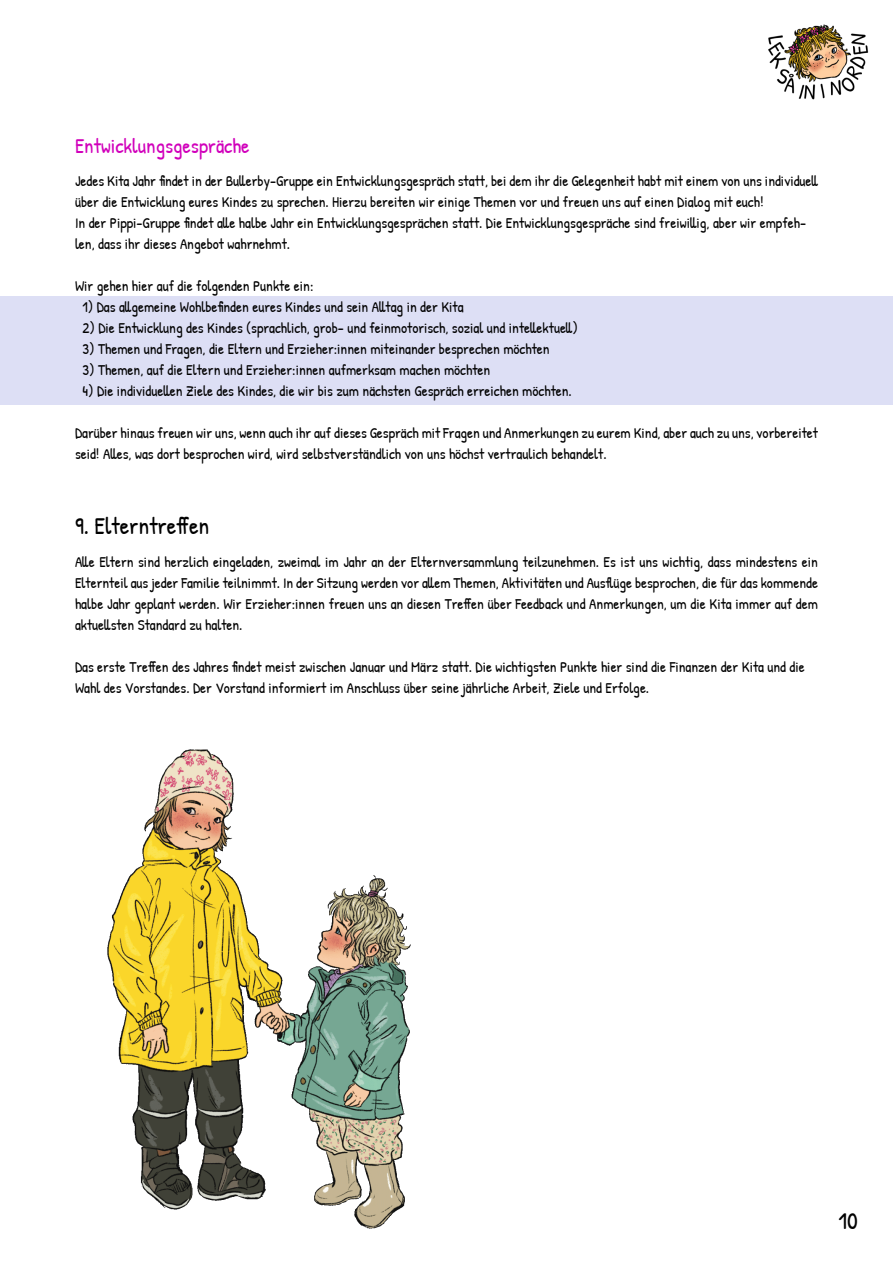
<style>
.page{position:relative;width:893px;height:1263px;background:#fff}
.page>*{position:absolute;margin:0;border:0;box-sizing:border-box;transform-origin:0 0}
.Große_Überschrift{font:24px "Patrick Hand";color:#000}
.Überschrift{font:21px "Patrick Hand";color:#d100bb}
.Lauftext_neu{font:15px/21px "Patrick Hand";color:#000}
.Lauftext{font:15px/21px "Patrick Hand";color:#000}
</style>
<div class="page">
<div style="left:0;top:297px;width:893px;height:108px;background:#dddff5"></div>
<img style="left:107px;top:749px;width:304px;height:480px">
<img style="left:768px;top:24px;width:101px;height:76px">
<p class="Überschrift" style="left:75px;top:131px;width:176px">Entwicklungsgespräche</p>
<p class="Lauftext_neu" style="left:75px;top:170px;width:744px">Jedes Kita Jahr findet in der Bullerby-Gruppe ein Entwicklungsgespräch statt, bei dem ihr die Gelegenheit habt mit einem von uns individuell über die Entwicklung eures Kindes zu sprechen. Hierzu bereiten wir einige Themen vor und freuen uns auf einen Dialog mit euch!</p>
<p class="Lauftext" style="left:75px;top:212px;width:733px">In der Pippi-Gruppe findet alle halbe Jahr ein Entwicklungsgesprächen statt. Die Entwicklungsgespräche sind freiwillig, aber wir empfeh&shy;len, dass ihr dieses Angebot wahrnehmt.</p>
<p class="Lauftext" style="left:75px;top:275px;width:240px">Wir gehen hier auf die folgenden Punkte ein:</p>
<p class="Lauftext" style="left:82px;top:296px;width:383px">1) Das allgemeine Wohlbefinden eures Kindes und sein Alltag in der Kita</p>
<p class="Lauftext" style="left:82px;top:317px;width:497px">2) Die Entwicklung des Kindes (sprachlich, grob- und feinmotorisch, sozial und intellektuell)</p>
<p class="Lauftext" style="left:82px;top:338px;width:469px">3) Themen und Fragen, die Eltern und Erzieher:innen miteinander besprechen möchten</p>
<p class="Lauftext" style="left:82px;top:359px;width:409px">3) Themen, auf die Eltern und Erzieher:innen aufmerksam machen möchten</p>
<p class="Lauftext" style="left:82px;top:380px;width:491px">4) Die individuellen Ziele des Kindes, die wir bis zum nächsten Gespräch erreichen möchten.</p>
<p class="Lauftext_neu" style="left:75px;top:422px;width:744px">Darüber hinaus freuen wir uns, wenn auch ihr auf dieses Gespräch mit Fragen und Anmerkungen zu eurem Kind, aber auch zu uns, vorbereitet seid! Alles, was dort besprochen wird, wird selbstverständlich von uns höchst vertraulich behandelt.</p>
<p class="Große_Überschrift" style="left:75px;top:509px;width:136px">9. Elterntreffen</p>
<p class="Lauftext_neu" style="left:75px;top:551px;width:744px;text-align:justify">Alle Eltern sind herzlich eingeladen, zweimal im Jahr an der Elternversammlung teilzunehmen. Es ist uns wichtig, dass mindestens ein Elternteil aus jeder Familie teilnimmt. In der Sitzung werden vor allem Themen, Aktivitäten und Ausflüge besprochen, die für das kommende halbe Jahr geplant werden. Wir Erzieher:innen freuen uns an diesen Treffen über Feedback und Anmerkungen, um die Kita immer auf dem aktuellsten Standard zu halten.</p>
<p class="Lauftext" style="left:75px;top:656px;width:731px">Das erste Treffen des Jahres findet meist zwischen Januar und März statt. Die wichtigsten Punkte hier sind die Finanzen der Kita und die<br>Wahl des Vorstandes. Der Vorstand informiert im Anschluss über seine jährliche Arbeit, Ziele und Erfolge.</p>
<p class="Große_Überschrift" style="left:838px;top:1204px;width:21px">10</p>
</div>
